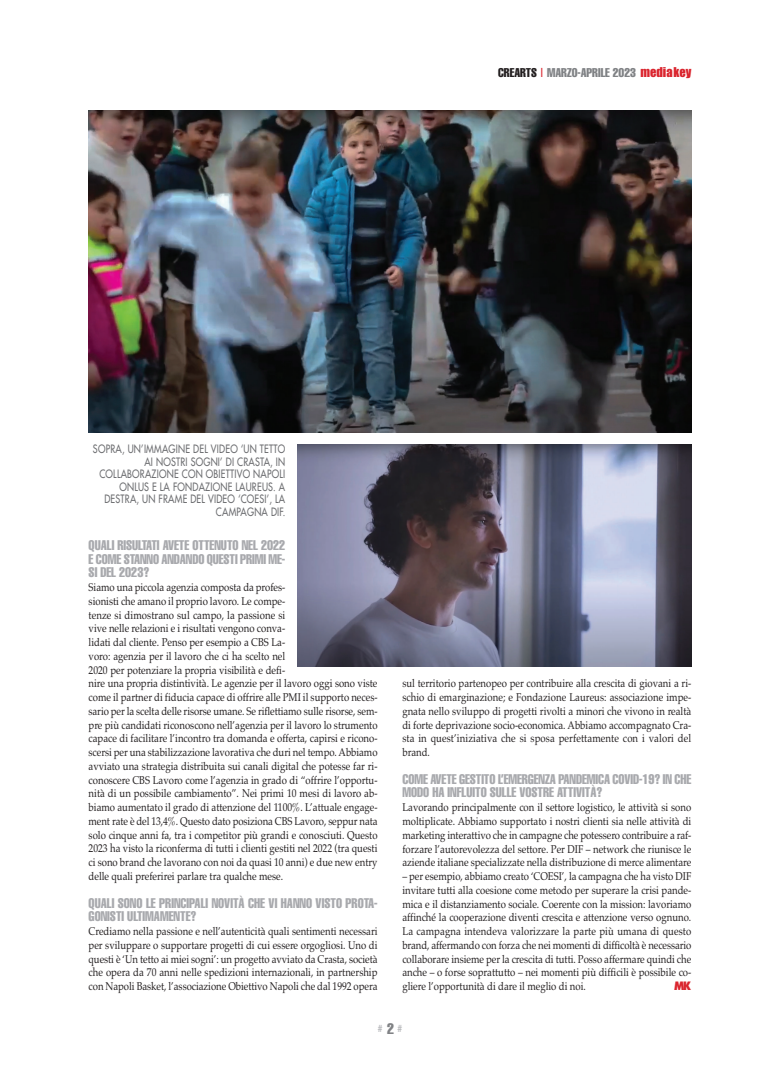
<style>
.page{position:relative;width:780px;height:1088px;background:#fff}
.page>*{position:absolute;margin:0;border:0;box-sizing:border-box;transform-origin:0 0}
.t1{font:extra-condensed 13.75px/13.8px "Helvetica";color:#a8a9ad;scale:.95 1}
.t2{font:extra-condensed 12.5px "Helvetica";color:#808285}
.t3{font:11.25px/13.8px "Palatino";color:#231f20;text-align:justify;scale:.85 1}
.t4{font:11.25px/12.5px "Futura";letter-spacing:.025em;color:#6c6d70;text-align:right;scale:.8 1}
.t5{font:800 11.25px "Futura";color:#da252e;scale:.85 1}
.t6{font:extra-condensed 10px "Helvetica";color:#bcbdc0}
.s1{color:#231f20}
.s2{font-stretch:normal;color:#da252e}
.s3{font-family:"Impact";font-stretch:normal;color:#da252e}
.s4{font-size:15px;color:#808285}
</style>
<div class="page">
<img style="left:89px;top:110px;width:602px;height:322px">
<img style="left:298px;top:445px;width:393px;height:221px">
<p class="t2" style="left:498px;top:68px;width:195px"><span class="s1">CREARTS</span> <span class="s2">|</span> MARZO-APRILE 2023 <span class="s3">mediakey</span></p>
<p class="t4" style="left:93px;top:443px;width:242px">SOPRA, UN’IMMAGINE DEL VIDEO ‘UN TETTO<br>AI NOSTRI SOGNI’ DI CRASTA, IN<br>COLLABORAZIONE CON OBIETTIVO NAPOLI<br>ONLUS E LA FONDAZIONE LAUREUS. A<br>DESTRA, UN FRAME DEL VIDEO ‘COESI’, LA<br>CAMPAGNA DIF.</p>
<p class="t1" style="left:89px;top:539px;width:208px;text-align:justify">QUALI RISULTATI AVETE OTTENUTO NEL 2022<br>E COME STANNO ANDANDO QUESTI PRIMI ME-SI DEL 2023?</p>
<p class="t3" style="left:89px;top:582px;width:341px;text-align:left">Siamo una piccola agenzia composta da profes-<br>sionisti che amano il proprio lavoro. Le compe-<br>tenze si dimostrano sul campo, la passione si<br>vive nelle relazioni e i risultati vengono conva-<br>lidati dal cliente. Penso per esempio a CBS La-<br>voro: agenzia per il lavoro che ci ha scelto nel<br>2020 per potenziare la propria visibilità e defi-<br>nire una propria distintività. Le agenzie per il lavoro oggi sono viste come il partner di fiducia capace di offrire alle PMI il supporto neces&shy;sario per la scelta delle risorse umane. Se riflettiamo sulle risorse, sem&shy;pre più candidati riconoscono nell’agenzia per il lavoro lo strumento capace di facilitare l’incontro tra domanda e offerta, capirsi e ricono&shy;scersi per una stabilizzazione lavorativa che duri nel tempo. Abbiamo avviato una strategia distribuita sui canali digital che potesse far ri&shy;conoscere CBS Lavoro come l’agenzia in grado di “offrire l’opportu&shy;nità di un possibile cambiamento”. Nei primi 10 mesi di lavoro ab&shy;biamo aumentato il grado di attenzione del 1100%. L’attuale engage&shy;ment rate è del 13,4%. Questo dato posiziona CBS Lavoro, seppur nata solo cinque anni fa, tra i competitor più grandi e conosciuti. Questo 2023 ha visto la riconferma di tutti i clienti gestiti nel 2022 (tra questi ci sono brand che lavorano con noi da quasi 10 anni) e due new entry delle quali preferirei parlare tra qualche mese.</p>
<p class="t1" style="left:89px;top:896px;width:305px">QUALI SONO LE PRINCIPALI NOVITÀ CHE VI HANNO VISTO PROTA-<br>GONISTI ULTIMAMENTE?</p>
<p class="t3" style="left:89px;top:925px;width:341px">Crediamo nella passione e nell’autenticità quali sentimenti necessari per sviluppare o supportare progetti di cui essere orgogliosi. Uno di questi è ‘Un tetto ai miei sogni’: un progetto avviato da Crasta, società che opera da 70 anni nelle spedizioni internazionali, in partnership con Napoli Basket, l’associazione Obiettivo Napoli che dal 1992 opera</p>
<p class="t3" style="left:402px;top:678px;width:341px">sul territorio partenopeo per contribuire alla crescita di giovani a ri&shy;schio di emarginazione; e Fondazione Laureus: associazione impe&shy;gnata nello sviluppo di progetti rivolti a minori che vivono in realtà di forte deprivazione socio-economica. Abbiamo accompagnato Cra&shy;sta in quest’iniziativa che si sposa perfettamente con i valori del brand.</p>
<p class="t1" style="left:402px;top:773px;width:305px">COME AVETE GESTITO L’EMERGENZA PANDEMICA COVID-19? IN CHE<br>MODO HA INFLUITO SULLE VOSTRE ATTIVITÀ?</p>
<p class="t3" style="left:402px;top:802px;width:341px">Lavorando principalmente con il settore logistico, le attività si sono moltiplicate. Abbiamo supportato i nostri clienti sia nelle attività di marketing interattivo che in campagne che potessero contribuire a raf&shy;forzare l’autorevolezza del settore. Per DIF – network che riunisce le aziende italiane specializzate nella distribuzione di merce alimentare</p>
<p class="t3" style="left:402px;top:870px;width:341px">– per esempio, abbiamo creato ‘COESI’, la campagna che ha visto DIF invitare tutti alla coesione come metodo per superare la crisi pande&shy;mica e il distanziamento sociale. Coerente con la mission: lavoriamo affinché la cooperazione diventi crescita e attenzione verso ognuno.<br>La campagna intendeva valorizzare la parte più umana di questo brand, affermando con forza che nei momenti di difficoltà è necessario collaborare insieme per la crescita di tutti. Posso affermare quindi che anche – o forse soprattutto – nei momenti più difficili è possibile co&shy;gliere l’opportunità di dare il meglio di noi.</p>
<p class="t5" style="left:674px;top:980px;width:21px">MK</p>
<p class="t6" style="left:378px;top:1024px;width:26px"># <span class="s4">2</span> #</p>
</div>
